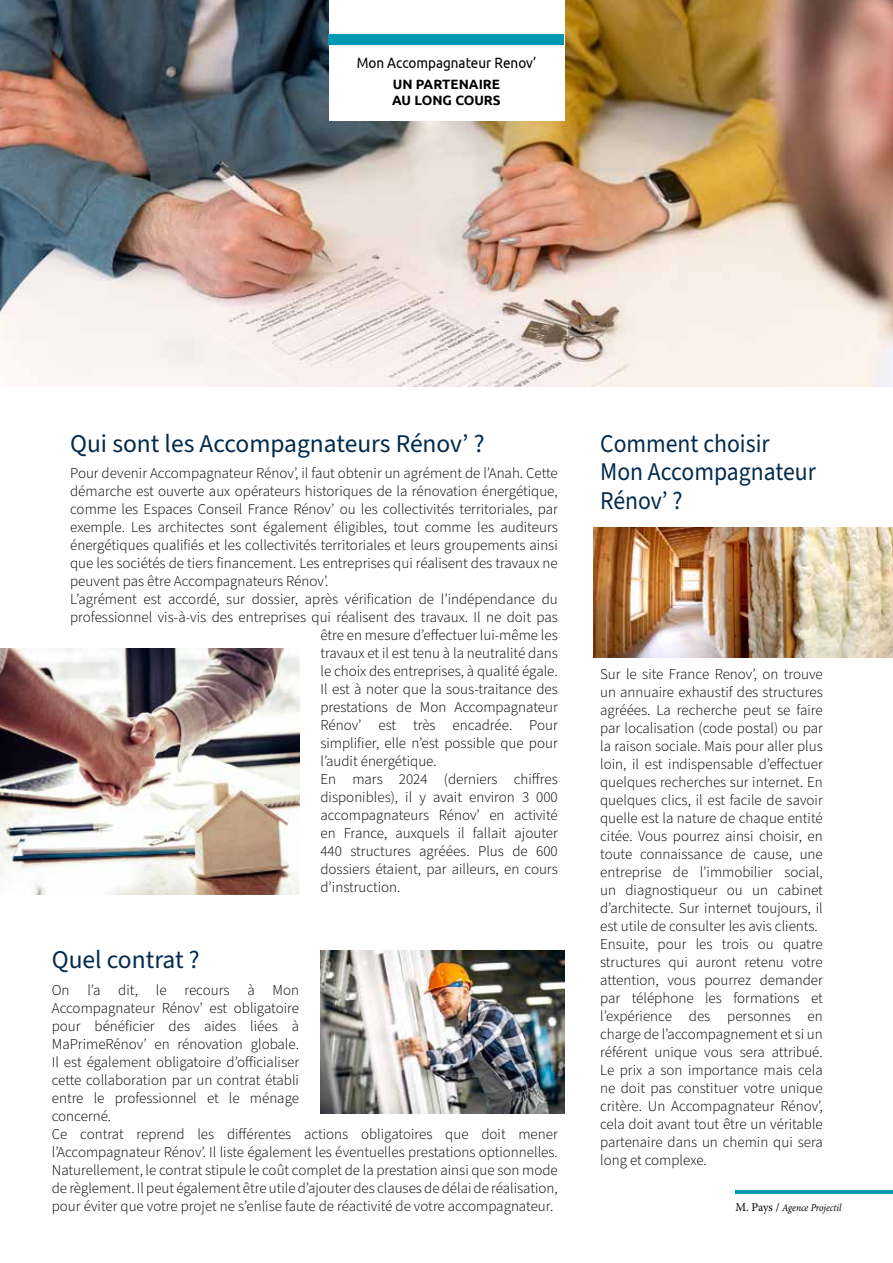
<style>
.page{position:relative;width:893px;height:1263px;background:#fff}
.page>*{position:absolute;margin:0;border:0;box-sizing:border-box;transform-origin:0 0}
.t1{font:25.5px "Source Sans 3";color:#00294c}
.t2{font:25.5px/28.5px "Source Sans 3";color:#00294c;scale:.93 1}
.t3{font:300 15px/18px "Source Sans 3";color:#000}
.t4{font:15px "Ubuntu";color:#000;scale:.9 1}
.t5{font:700 13.5px/16.5px "Ubuntu";color:#000}
.t6{font:italic 10.5px "Minion Pro";letter-spacing:-.005em;color:#000;scale:.91 1}
.s1{font-style:normal;font-size:12px}
</style>
<div class="page">
<img style="left:0;top:0;width:893px;height:387px">
<div style="left:329px;top:0;width:235px;height:120px;background:#fff"></div>
<div style="left:329px;top:34px;width:235px;height:10px;background:#0099b3"></div>
<img style="left:0;top:648px;width:299px;height:247px">
<img style="left:320px;top:950px;width:244px;height:163px">
<img style="left:594px;top:527px;width:299px;height:131px">
<hr style="left:735px;top:1190px;width:158px;height:4px;background:#0099b3">
<p class="t4" style="left:357px;top:54px;width:201px">Mon Accompagnateur Renov’</p>
<p class="t5" style="left:392px;top:75px;width:110px">UN PARTENAIRE<br>AU LONG COURS</p>
<h1 class="t1" style="left:70px;top:426px;width:416px">Qui sont les Accompagnateurs Rénov’ ?</h1>
<p class="t3" style="left:70px;top:465px;width:489px">Pour devenir Accompagnateur Rénov’, il faut obtenir un agrément de l’Anah. Cette</p>
<p class="t3" style="left:70px;top:483px;width:489px">démarche est ouverte aux opérateurs historiques de la rénovation énergétique,</p>
<p class="t3" style="left:70px;top:501px;width:489px">comme les Espaces Conseil France Rénov’ ou les collectivités territoriales, par</p>
<p class="t3" style="left:70px;top:519px;width:489px">exemple. Les architectes sont également éligibles, tout comme les auditeurs</p>
<p class="t3" style="left:70px;top:537px;width:489px">énergétiques qualifiés et les collectivités territoriales et leurs groupements ainsi</p>
<p class="t3" style="left:70px;top:555px;width:489px">que les sociétés de tiers financement. Les entreprises qui réalisent des travaux ne</p>
<p class="t3" style="left:70px;top:573px;width:260px">peuvent pas être Accompagnateurs Rénov’.</p>
<p class="t3" style="left:70px;top:591px;width:489px">L’agrément est accordé, sur dossier, après vérification de l’indépendance du</p>
<p class="t3" style="left:70px;top:609px;width:489px">professionnel vis-à-vis des entreprises qui réalisent des travaux. Il ne doit pas</p>
<p class="t3" style="left:320px;top:627px;width:239px">être en mesure d’effectuer lui-même les</p>
<p class="t3" style="left:320px;top:645px;width:239px">travaux et il est tenu à la neutralité dans</p>
<p class="t3" style="left:320px;top:663px;width:239px">le choix des entreprises, à qualité égale.</p>
<p class="t3" style="left:320px;top:681px;width:239px">Il est à noter que la sous-traitance des</p>
<p class="t3" style="left:320px;top:699px;width:239px">prestations de Mon Accompagnateur</p>
<p class="t3" style="left:320px;top:717px;width:239px">Rénov’ est très encadrée. Pour</p>
<p class="t3" style="left:320px;top:735px;width:239px">simplifier, elle n’est possible que pour</p>
<p class="t3" style="left:320px;top:753px;width:118px">l’audit énergétique.</p>
<p class="t3" style="left:320px;top:771px;width:239px">En mars 2024 (derniers chiffres</p>
<p class="t3" style="left:320px;top:789px;width:239px">disponibles), il y avait environ 3 000</p>
<p class="t3" style="left:320px;top:807px;width:239px">accompagnateurs Rénov’ en activité</p>
<p class="t3" style="left:320px;top:825px;width:239px">en France, auxquels il fallait ajouter</p>
<p class="t3" style="left:320px;top:843px;width:239px">440 structures agréées. Plus de 600</p>
<p class="t3" style="left:320px;top:861px;width:239px">dossiers étaient, par ailleurs, en cours</p>
<p class="t3" style="left:320px;top:879px;width:81px">d’instruction.</p>
<h1 class="t1" style="left:52px;top:942px;width:149px">Quel contrat ?</h1>
<p class="t3" style="left:52px;top:981px;width:508px">On l’a dit, le recours à Mon<br>Accompagnateur Rénov’ est obligatoire<br>pour bénéficier des aides liées à<br>MaPrimeRénov’ en rénovation globale.<br>Il est également obligatoire d’officialiser<br>cette collaboration par un contrat établi<br>entre le professionnel et le ménage<br>concerné.<br>Ce contrat reprend les différentes actions obligatoires que doit mener l’Accompagnateur Rénov’. Il liste également les éventuelles prestations optionnelles.<br>Naturellement, le contrat stipule le coût complet de la prestation ainsi que son mode de règlement. Il peut également être utile d’ajouter des clauses de délai de réalisation, pour éviter que votre projet ne s’enlise faute de réactivité de votre accompagnateur.</p>
<h1 class="t2" style="left:600px;top:430px;width:233px">Comment choisir<br>Mon Accompagnateur<br>Rénov’ ?</h1>
<p class="t3" style="left:600px;top:666px;width:224px">Sur le site France Renov’, on trouve un annuaire exhaustif des structures agréées. La recherche peut se faire par localisation (code postal) ou par la raison sociale. Mais pour aller plus loin, il est indispensable d’effectuer quelques recherches sur internet. En quelques clics, il est facile de savoir quelle est la nature de chaque entité citée. Vous pourrez ainsi choisir, en toute connaissance de cause, une entreprise de l’immobilier social, un diagnostiqueur ou un cabinet d’architecte. Sur internet toujours, il est utile de consulter les avis clients.<br>Ensuite, pour les trois ou quatre structures qui auront retenu votre attention, vous pourrez demander par téléphone les formations et l’expérience des personnes en charge de l’accompagnement et si un référent unique vous sera attribué.<br>Le prix a son importance mais cela ne doit pas constituer votre unique critère. Un Accompagnateur Rénov’, cela doit avant tout être un véritable partenaire dans un chemin qui sera long et complexe.</p>
<p class="t6" style="left:735px;top:1200px;width:118px"><span class="s1">M. Pays /</span> Agence Projectil</p>
</div>
